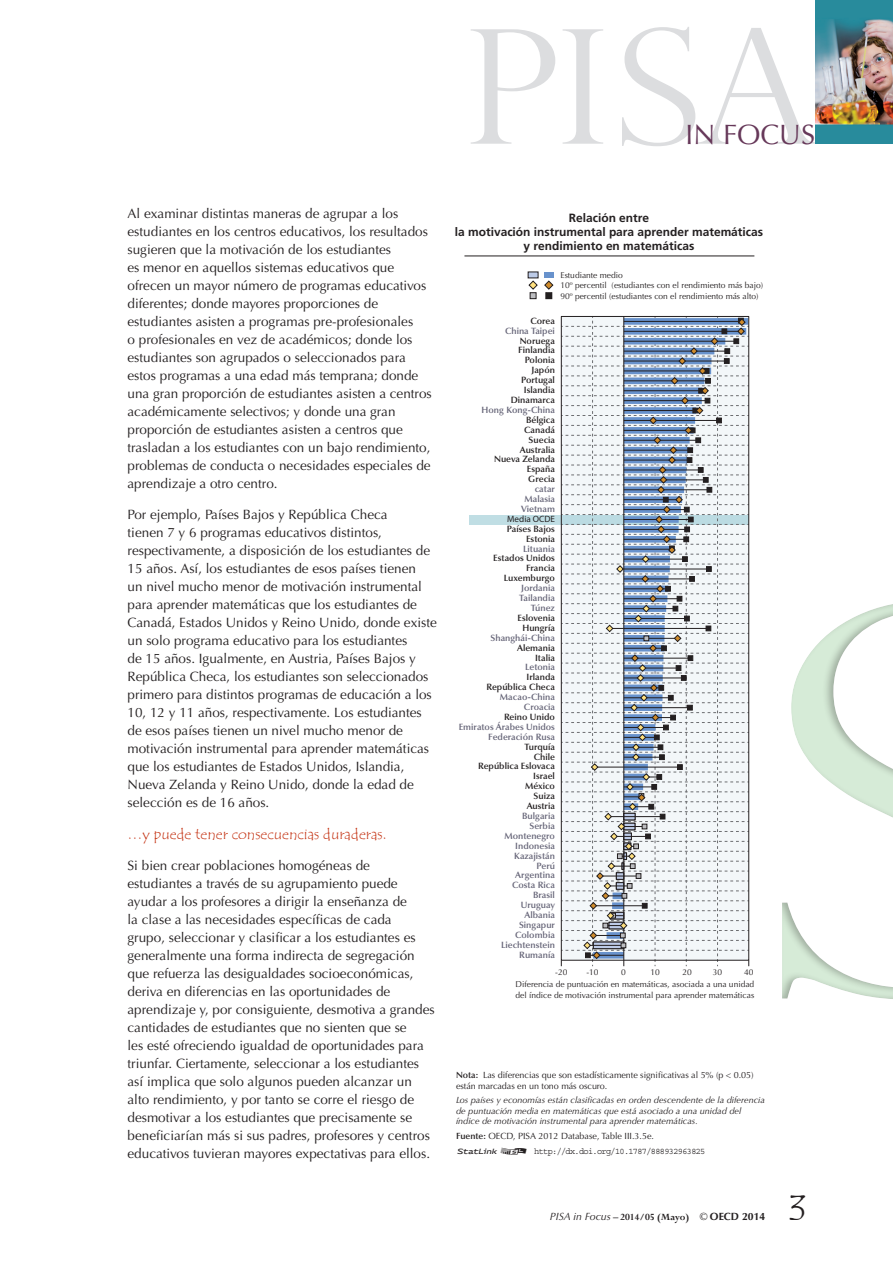
<style>
.page{position:relative;width:893px;height:1263px;background:#fff}
.page>*{position:absolute;margin:0;border:0;box-sizing:border-box;transform-origin:0 0}
.t1{font:36px "Tempus Sans ITC";color:#231f20}
.t2{font:28.05px "Optima LT Std";color:#663859}
._03_PIF_-_Side_note{font:15px "Tempus Sans ITC";color:#c6391a}
._05_PIF_-_TXT_couran{font:13.5px/18px "Optima LT Std";color:#231f20}
.t3{font:700 12px/14.1px "Frutiger LT Std";color:#231f20;text-align:center}
.t4{font:700 10.5px "Perpetua Std";color:#231f20}
.t5{font:600 9.15px/9.9px "Optima LT Std";color:#231f20;text-align:right}
._07_PIF_-_Notes{font:italic 9px/10.5px "Optima LT Std";color:#231f20}
._07_PIF_-_Notes-2{font:9px/10.5px "Optima LT Std";letter-spacing:-.005em;color:#231f20}
.t6{font:9px "Courier Std";letter-spacing:-.075em;color:#231f20;scale:.95 1}
.t7{font:8.4px/10.6px "Optima LT Std";color:#231f20}
.s1{color:#656477}
.s2{font-weight:900}
.s3{font-weight:600}
.s4{font-family:"Stat Link"}
.s5{font-family:"Stat Link";font-size:10.5px}
.s6{font-family:"Optima LT Std";font-weight:400;font-style:italic}
.s7{font-family:"Optima LT Std";font-weight:400}
.s8{font-family:"Optima LT Std"}
</style>
<div class="page">
<svg style="left:471px;top:27px;width:344px;height:119px"></svg>
<img style="left:815px;top:0;width:78px;height:144px">
<div style="left:781px;top:599px;width:112px;height:401px;background:#231f20;opacity:.3"></div>
<div style="left:469px;top:515px;width:280px;height:9px;background:#c0dee4"></div>
<div style="left:544px;top:272px;width:10px;height:6px;background:#6892cc"></div>
<svg style="left:544px;top:281px;width:9px;height:18px"></svg>
<div style="left:528px;top:272px;width:10px;height:6px;background:#bdcbe7"></div>
<svg style="left:529px;top:281px;width:9px;height:18px"></svg>
<hr style="left:464px;top:256px;width:290px;height:1px;background:#231f20">
<svg style="left:561px;top:316px;width:188px;height:650px"></svg>
<svg style="left:590px;top:318px;width:155px;height:641px"></svg>
<h2 class="t2" style="left:686px;top:118px;width:131px">IN FOCUS</h2>
<p class="_05_PIF_-_TXT_couran" style="left:128px;top:205px;width:306px">Al examinar distintas maneras de agrupar a los estudiantes en los centros educativos, los resultados sugieren que la motivación de los estudiantes<br>es menor en aquellos sistemas educativos que ofrecen un mayor número de programas educativos diferentes; donde mayores proporciones de estudiantes asisten a programas pre-profesionales<br>o profesionales en vez de académicos; donde los estudiantes son agrupados o seleccionados para estos programas a una edad más temprana; donde una gran proporción de estudiantes asisten a centros académicamente selectivos; y donde una gran proporción de estudiantes asisten a centros que trasladan a los estudiantes con un bajo rendimiento, problemas de conducta o necesidades especiales de aprendizaje a otro centro.</p>
<p class="_05_PIF_-_TXT_couran" style="left:128px;top:506px;width:311px">Por ejemplo, Países Bajos y República Checa<br>tienen 7 y 6 programas educativos distintos, respectivamente, a disposición de los estudiantes de 15 años. Así, los estudiantes de esos países tienen<br>un nivel mucho menor de motivación instrumental para aprender matemáticas que los estudiantes de Canadá, Estados Unidos y Reino Unido, donde existe un solo programa educativo para los estudiantes<br>de 15 años. Igualmente, en Austria, Países Bajos y República Checa, los estudiantes son seleccionados primero para distintos programas de educación a los 10, 12 y 11 años, respectivamente. Los estudiantes de esos países tienen un nivel mucho menor de motivación instrumental para aprender matemáticas que los estudiantes de Estados Unidos, Islandia, Nueva Zelanda y Reino Unido, donde la edad de selección es de 16 años.</p>
<p class="_03_PIF_-_Side_note" style="left:128px;top:825px;width:260px">…y puede tener consecuencias duraderas.</p>
<p class="_05_PIF_-_TXT_couran" style="left:128px;top:857px;width:309px">Si bien crear poblaciones homogéneas de estudiantes a través de su agrupamiento puede ayudar a los profesores a dirigir la enseñanza de<br>la clase a las necesidades específicas de cada<br>grupo, seleccionar y clasificar a los estudiantes es generalmente una forma indirecta de segregación que refuerza las desigualdades socioeconómicas, deriva en diferencias en las oportunidades de aprendizaje y, por consiguiente, desmotiva a grandes cantidades de estudiantes que no sienten que se<br>les esté ofreciendo igualdad de oportunidades para triunfar. Ciertamente, seleccionar a los estudiantes así implica que solo algunos pueden alcanzar un alto rendimiento, y por tanto se corre el riesgo de desmotivar a los estudiantes que precisamente se beneficiarían más si sus padres, profesores y centros educativos tuvieran mayores expectativas para ellos.</p>
<p class="t3" style="left:455px;top:210px;width:310px">Relación entre<br>la motivación instrumental para aprender matemáticas y rendimiento en matemáticas</p>
<p class="t7" style="left:560px;top:270px;width:204px">Estudiante medio<br>10º percentil (estudiantes con el rendimiento más bajo)<br>90º percentil (estudiantes con el rendimiento más alto)</p>
<p class="t5" style="left:459px;top:316px;width:98px">Corea<br><span class="s1">China Taipei<br></span>Noruega<br>Finlandia<br>Polonia<br>Japón<br>Portugal<br>Islandia<br>Dinamarca<br><span class="s1">Hong Kong-China<br></span>Bélgica<br>Canadá<br>Suecia<br>Australia<br>Nueva Zelanda<br>España<br>Grecia<br><span class="s1">catar<br>Malasia<br>Vietnam<br></span><span class="s2">Media OCDE<br></span>Países Bajos<br>Estonia<br><span class="s1">Lituania<br></span>Estados Unidos<br>Francia<br>Luxemburgo<br><span class="s1">Jordania<br>Tailandia<br>Túnez<br></span>Eslovenia<br>Hungría<br><span class="s1">Shanghái-China<br></span>Alemania<br>Italia<br><span class="s1">Letonia<br></span>Irlanda<br>República Checa<br><span class="s1">Macao-China<br>Croacia<br></span>Reino Unido<br><span class="s1">Emiratos Árabes Unidos<br>Federación Rusa<br></span>Turquía<br>Chile<br>República Eslovaca<br>Israel<br>México<br>Suiza<br>Austria<br><span class="s1">Bulgaria<br>Serbia<br>Montenegro<br>Indonesia<br>Kazajistán<br>Perú<br>Argentina<br>Costa Rica<br>Brasil<br>Uruguay<br>Albania<br>Singapur<br>Colombia<br>Liechtenstein<br>Rumanía</span></p>
<p class="t7" style="left:555px;top:967px;width:14px">-20</p>
<p class="t7" style="left:586px;top:967px;width:14px">-10</p>
<p class="t7" style="left:621px;top:967px;width:6px">0</p>
<p class="t7" style="left:650px;top:967px;width:11px">10</p>
<p class="t7" style="left:682px;top:967px;width:11px">20</p>
<p class="t7" style="left:713px;top:967px;width:11px">30</p>
<p class="t7" style="left:515px;top:966px;width:240px;line-height:12.3px;text-align:right">40<br>Diferencia de puntuación en matemáticas, asociada a una unidad</p>
<p class="t7" style="left:515px;top:989px;width:240px">del índice de motivación instrumental para aprender matemáticas</p>
<p class="_07_PIF_-_Notes-2" style="left:456px;top:1070px;width:299px"><span class="s3">Nota:</span> Las diferencias que son estadísticamente significativas al 5% (p &lt; 0.05) están marcadas en un tono más oscuro.</p>
<p class="_07_PIF_-_Notes" style="left:456px;top:1095px;width:310px">Los países y economías están clasificadas en orden descendente de la diferencia de puntuación media en matemáticas que está asociado a una unidad del índice de motivación instrumental para aprender matemáticas.</p>
<p class="_07_PIF_-_Notes-2" style="left:456px;top:1131px;width:200px"><span class="s3">Fuente:</span> OECD, PISA 2012 Database, Table III.3.5e.</p>
<p class="t6" style="left:456px;top:1146px;width:264px"><span class="s4">1</span><span class="s5">2</span> http://dx.doi.org/10.1787/888932963825</p>
<p class="t4" style="left:550px;top:1212px;width:217px"><span class="s6">PISA in Focus</span> – 2014/05 (Mayo) <span class="s7">©</span> <span class="s8">OECD 2014</span></p>
<h1 class="t1" style="left:789px;top:1186px;width:19px">3</h1>
</div>
